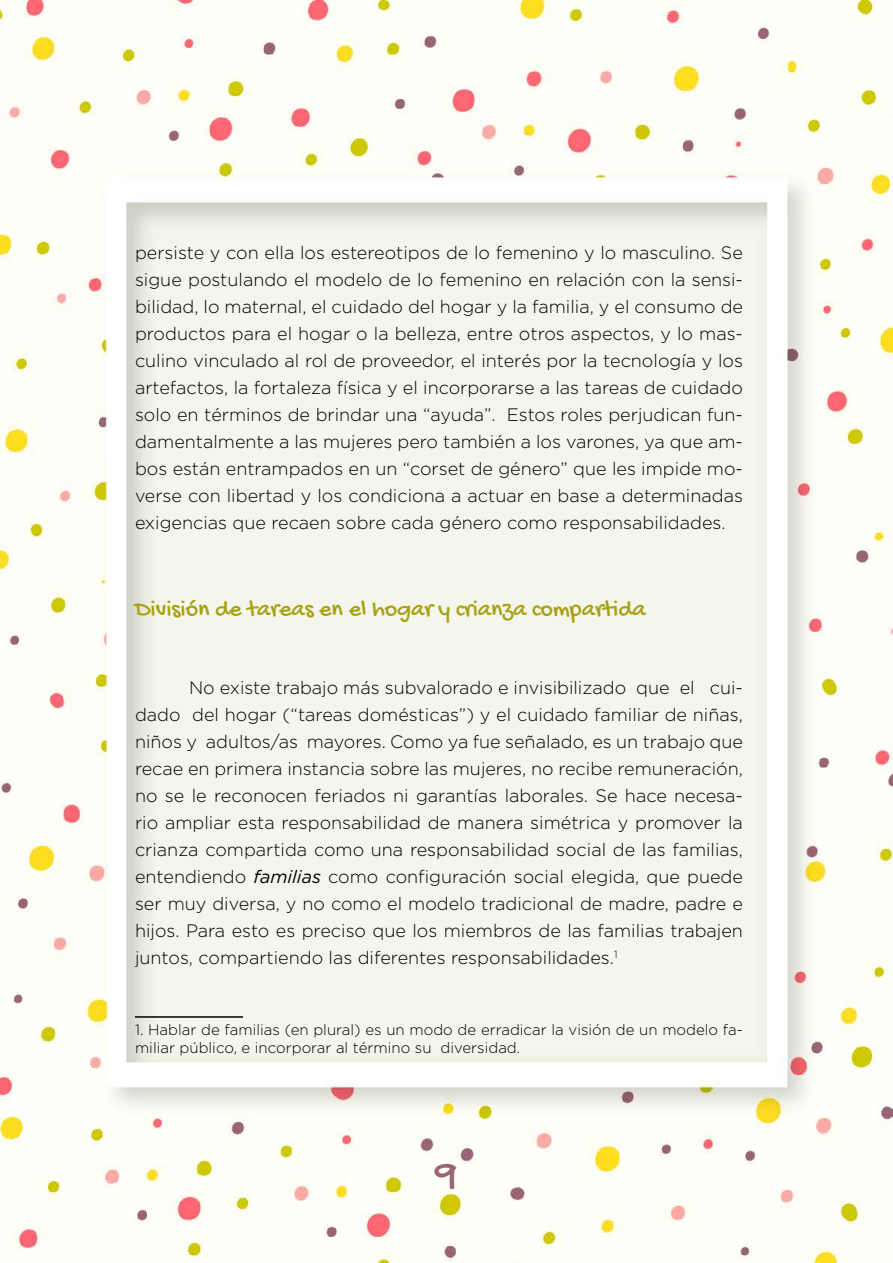
<style>
.page{position:relative;width:893px;height:1263px;background:#fff}
.page>*{position:absolute;margin:0;border:0;box-sizing:border-box;transform-origin:0 0}
.t1{font:43.5px "Gochi Hand";color:#9a6477}
.t2{font:24px "Gochi Hand";color:#a8a114}
.t3{font:300 18px/27px "Gotham";color:#000;text-align:justify}
.t4{font:300 15px/18px "Gotham";color:#000}
.s1{font-weight:400;font-style:italic}
</style>
<div class="page">
<img style="left:0;top:0;width:893px;height:1263px">
<hr style="left:135px;top:1016px;width:108px;height:2px;background:#000">
<p class="t3" style="left:135px;top:239px;width:610px">persiste y con ella los estereotipos de lo femenino y lo masculino. Se sigue postulando el modelo de lo femenino en relación con la sensi&shy;bilidad, lo maternal, el cuidado del hogar y la familia, y el consumo de productos para el hogar o la belleza, entre otros aspectos, y lo mas&shy;culino vinculado al rol de proveedor, el interés por la tecnología y los artefactos, la fortaleza física y el incorporarse a las tareas de cuidado solo en términos de brindar una “ayuda”. Estos roles perjudican fun&shy;damentalmente a las mujeres pero también a los varones, ya que am&shy;bos están entrampados en un “corset de género” que les impide mo&shy;verse con libertad y los condiciona a actuar en base a determinadas exigencias que recaen sobre cada género como responsabilidades.</p>
<p class="t2" style="left:135px;top:596px;width:512px">División de tareas en el hogar y crianza compartida</p>
<p class="t3" style="left:135px;top:673px;width:609px;text-indent:54px">No existe trabajo más subvalorado e invisibilizado que el cui&shy;dado del hogar (“tareas domésticas”) y el cuidado familiar de niñas, niños y adultos/as mayores. Como ya fue señalado, es un trabajo que recae en primera instancia sobre las mujeres, no recibe remuneración, no se le reconocen feriados ni garantías laborales. Se hace necesa&shy;rio ampliar esta responsabilidad de manera simétrica y promover la crianza compartida como una responsabilidad social de las familias, entendiendo <span class="s1">familias</span> como configuración social elegida, que puede ser muy diversa, y no como el modelo tradicional de madre, padre e hijos. Para esto es preciso que los miembros de las familias trabajen juntos, compartiendo las diferentes responsabilidades.<sup>1</sup></p>
<p class="t4" style="left:135px;top:1020px;width:609px">1. Hablar de familias (en plural) es un modo de erradicar la visión de un modelo fa&shy;miliar público, e incorporar al término su diversidad.</p>
<h1 class="t1" style="left:436px;top:1151px;width:23px">9</h1>
</div>
